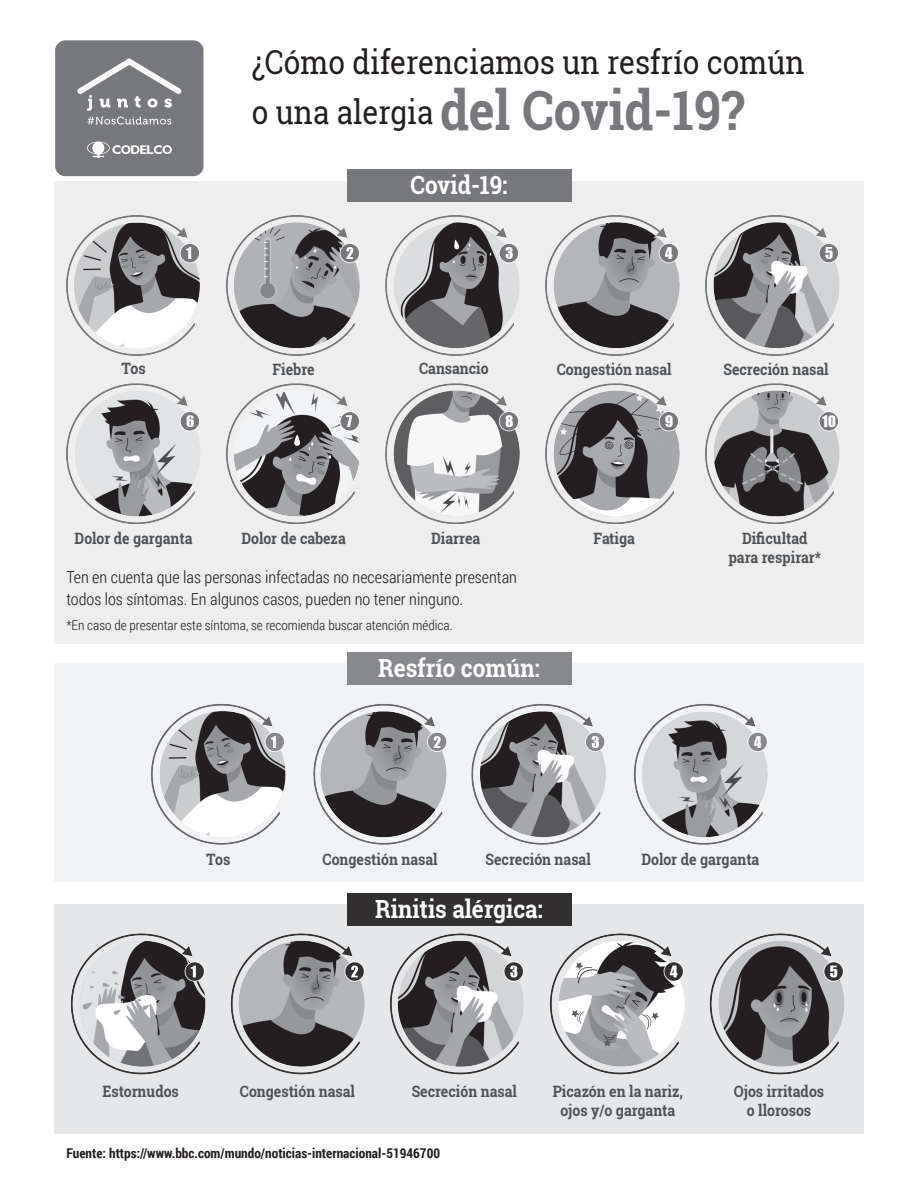
<style>
.page{position:relative;width:918px;height:1188px;background:#fff}
.page>*{position:absolute;margin:0;border:0;box-sizing:border-box;transform-origin:0 0}
.t1{font:700 54.15px "Roboto Slab";color:#77787b;scale:.9 1}
.t2{font:33px "Roboto Slab";color:#231f20;scale:.9 1}
.t3{font:700 25.05px "Roboto Slab";color:#fff;scale:.9 1}
.t4{font:300 16.5px/21.5px "Roboto Condensed";color:#231f20}
.t5{font:700 15.6px/18.8px "Roboto Slab";color:#4f5356;text-align:center;scale:.9 1}
.t6{font:700 13.5px "Roboto Condensed";color:#231f20}
.t7{font:300 13.5px "Roboto Condensed";color:#231f20}
.s1{font-weight:400;font-size:33px;color:#231f20}
</style>
<div class="page">
<div style="left:54px;top:181px;width:810px;height:463px;background:#eeeeef"></div>
<div style="left:54px;top:664px;width:810px;height:218px;background:#f2f3f4"></div>
<div style="left:54px;top:904px;width:810px;height:230px;background:#e6e7e9"></div>
<div style="left:347px;top:169px;width:224px;height:33px;background:#77787b"></div>
<div style="left:55px;top:40px;width:149px;height:136px;background:#77787b;border-radius:10px"></div>
<svg style="left:87px;top:117px;width:84px;height:8px"></svg>
<svg style="left:87px;top:142px;width:85px;height:16px"></svg>
<svg style="left:77px;top:58px;width:105px;height:53px"></svg>
<img style="left:66px;top:215px;width:785px;height:860px">
<h2 class="t2" style="left:252px;top:39px;width:616px">¿Cómo diferenciamos un resfrío común</h2>
<h1 class="t1" style="left:252px;top:74px;width:549px"><span class="s1">o una alergia</span> del Covid-19?</h1>
<h3 class="t3" style="left:410px;top:168px;width:109px">Covid-19:</h3>
<p class="t5" style="left:122px;top:358px;width:28px">Tos</p>
<p class="t5" style="left:273px;top:359px;width:48px">Fiebre</p>
<p class="t5" style="left:419px;top:358px;width:79px">Cansancio</p>
<p class="t5" style="left:557px;top:359px;width:129px">Congestión nasal</p>
<p class="t5" style="left:723px;top:359px;width:119px">Secreción nasal</p>
<p class="t5" style="left:75px;top:529px;width:132px">Dolor de garganta</p>
<p class="t5" style="left:242px;top:529px;width:117px">Dolor de cabeza</p>
<p class="t5" style="left:431px;top:529px;width:56px">Diarrea</p>
<p class="t5" style="left:594px;top:529px;width:47px">Fatiga</p>
<p class="t5" style="left:728px;top:529px;width:105px">Dificultad para respirar*</p>
<p class="t4" style="left:66px;top:566px;width:452px">Ten en cuenta que las personas infectadas no necesariamente presentan todos los síntomas. En algunos casos, pueden no tener ninguno.</p>
<p class="t7" style="left:66px;top:616px;width:388px">*En caso de presentar este síntoma, se recomienda buscar atención médica.</p>
<h3 class="t3" style="left:378px;top:651px;width:181px">Resfrío común:</h3>
<p class="t5" style="left:206px;top:850px;width:28px">Tos</p>
<p class="t5" style="left:323px;top:850px;width:129px">Congestión nasal</p>
<p class="t5" style="left:486px;top:850px;width:119px">Secreción nasal</p>
<p class="t5" style="left:642px;top:850px;width:132px">Dolor de garganta</p>
<h3 class="t3" style="left:375px;top:891px;width:188px">Rinitis alérgica:</h3>
<p class="t5" style="left:102px;top:1082px;width:86px">Estornudos</p>
<p class="t5" style="left:240px;top:1082px;width:129px">Congestión nasal</p>
<p class="t5" style="left:412px;top:1082px;width:119px">Secreción nasal</p>
<p class="t5" style="left:734px;top:1082px;width:102px">Ojos irritados o llorosos</p>
<p class="t5" style="left:553px;top:1082px;width:146px">Picazón en la nariz, ojos y/o garganta</p>
<p class="t6" style="left:66px;top:1143px;width:375px">Fuente: https://www.bbc.com/mundo/noticias-internacional-51946700</p>
</div>
